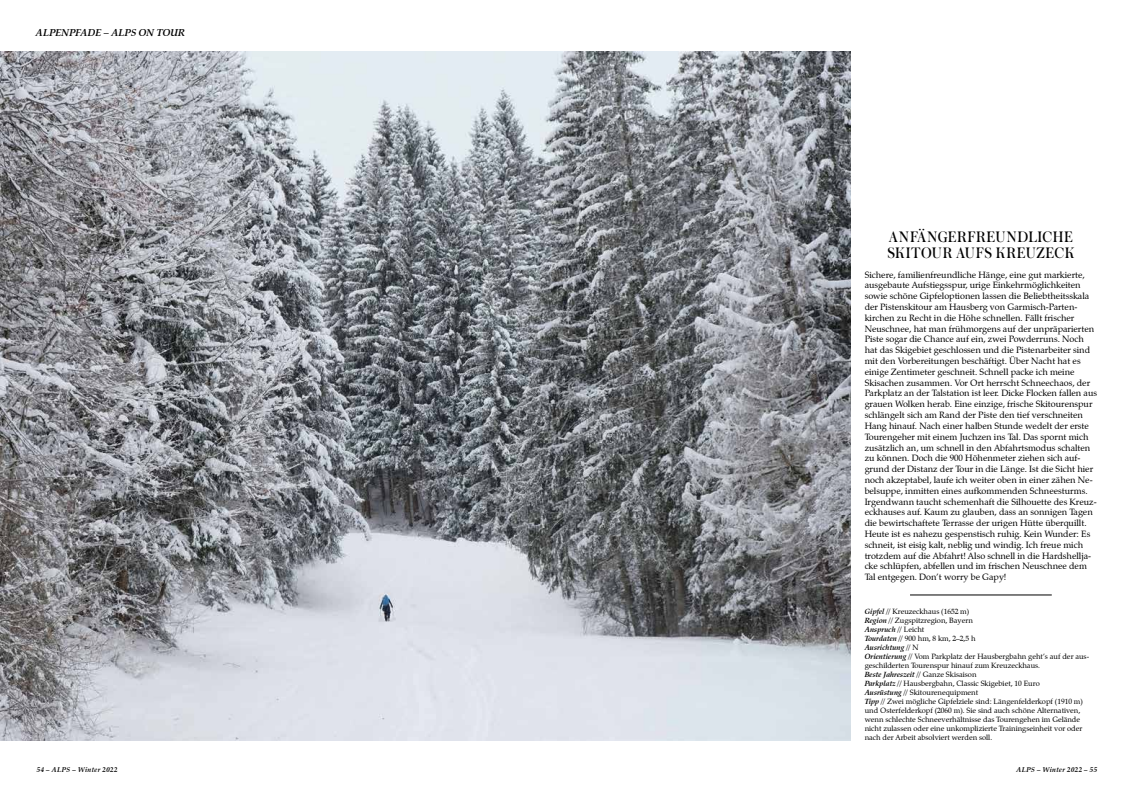
<style>
.page{position:relative;width:1134px;height:794px;background:#fff}
.page>*{position:absolute;margin:0;border:0;box-sizing:border-box;transform-origin:0 0}
.t1{font:16px/16px "Austin";letter-spacing:.04em;color:#000}
.t2{font:italic 700 10px "Zapf Calligraphic 801 BT";letter-spacing:.005em;color:#000}
.t3{font:9px/10.8px "Zapf Calligraphic 801 BT";color:#000}
.t4{font:7.5px/9px "Zapf Calligraphic 801 BT";color:#000}
.t5{font:italic 700 7px "Zapf Calligraphic 801 BT";letter-spacing:.045em;color:#000}
.s1{font-weight:400;font-style:normal}
.s2{font-weight:700;font-style:italic}
</style>
<div class="page">
<img style="left:0;top:51px;width:850px;height:689px">
<hr style="left:910px;top:595px;width:142px;height:1px;background:#000">
<p class="t2" style="left:36px;top:26px;width:150px">ALPENPFADE <span class="s1">–</span> ALPS ON TOUR</p>
<h1 class="t1" style="left:887px;top:228px;width:188px">ANFÄNGERFREUNDLICHE<br>SKITOUR AUFS KREUZECK</h1>
<p class="t3" style="left:865px;top:269px;width:234px">Sichere, familienfreundliche Hänge, eine gut markierte, ausgebaute Aufstiegsspur, urige Einkehrmöglichkeiten sowie schöne Gipfeloptionen lassen die Beliebtheitsskala der Pistenskitour am Hausberg von Garmisch-Parten&shy;kirchen zu Recht in die Höhe schnellen. Fällt frischer Neuschnee, hat man frühmorgens auf der unpräparierten Piste sogar die Chance auf ein, zwei Powderruns. Noch hat das Skigebiet geschlossen und die Pistenarbeiter sind mit den Vorbereitungen beschäftigt. Über Nacht hat es einige Zentimeter geschneit. Schnell packe ich meine Skisachen zusammen. Vor Ort herrscht Schneechaos, der Parkplatz an der Talstation ist leer. Dicke Flocken fallen aus grauen Wolken herab. Eine einzige, frische Skitourenspur schlängelt sich am Rand der Piste den tief verschneiten Hang hinauf. Nach einer halben Stunde wedelt der erste Tourengeher mit einem Juchzen ins Tal. Das spornt mich zusätzlich an, um schnell in den Abfahrtsmodus schalten zu können. Doch die 900 Höhenmeter ziehen sich auf&shy;grund der Distanz der Tour in die Länge. Ist die Sicht hier noch akzeptabel, laufe ich weiter oben in einer zähen Ne&shy;belsuppe, inmitten eines aufkommenden Schneesturms.<br>Irgendwann taucht schemenhaft die Silhouette des Kreuz&shy;eckhauses auf. Kaum zu glauben, dass an sonnigen Tagen die bewirtschaftete Terrasse der urigen Hütte überquillt.<br>Heute ist es nahezu gespenstisch ruhig. Kein Wunder: Es schneit, ist eisig kalt, neblig und windig. Ich freue mich trotzdem auf die Abfahrt! Also schnell in die Hardshellja&shy;cke schlüpfen, abfellen und im frischen Neuschnee dem Tal entgegen. Don’t worry be Gapy!</p>
<p class="t4" style="left:865px;top:607px;width:226px"><span class="s2">Gipfel //</span> Kreuzeckhaus (1652 m)<br><span class="s2">Region //</span> Zugspitzregion, Bayern<br><span class="s2">Anspruch //</span> Leicht<br><span class="s2">Tourdaten //</span> 900 hm, 8 km, 2–2,5 h<br><span class="s2">Ausrichtung //</span> N<br><span class="s2">Orientierung //</span> Vom Parkplatz der Hausbergbahn geht’s auf der aus&shy;geschilderten Tourenspur hinauf zum Kreuzeckhaus.<br><span class="s2">Beste Jahreszeit //</span> Ganze Skisaison<br><span class="s2">Parkplatz //</span> Hausbergbahn, Classic Skigebiet, 10 Euro<br><span class="s2">Ausrüstung //</span> Skitourenequipment<br><span class="s2">Tipp //</span> Zwei mögliche Gipfelziele sind: Längenfelderkopf (1910 m) und Osterfelderkopf (2060 m). Sie sind auch schöne Alternativen, wenn schlechte Schneeverhältnisse das Tourengehen im Gelände nicht zulassen oder eine unkomplizierte Trainingseinheit vor oder nach der Arbeit absolviert werden soll.</p>
<p class="t5" style="left:37px;top:765px;width:82px">54 – ALPS – Winter 2022</p>
<p class="t5" style="left:1017px;top:765px;width:82px">ALPS – Winter 2022 – 55</p>
</div>
